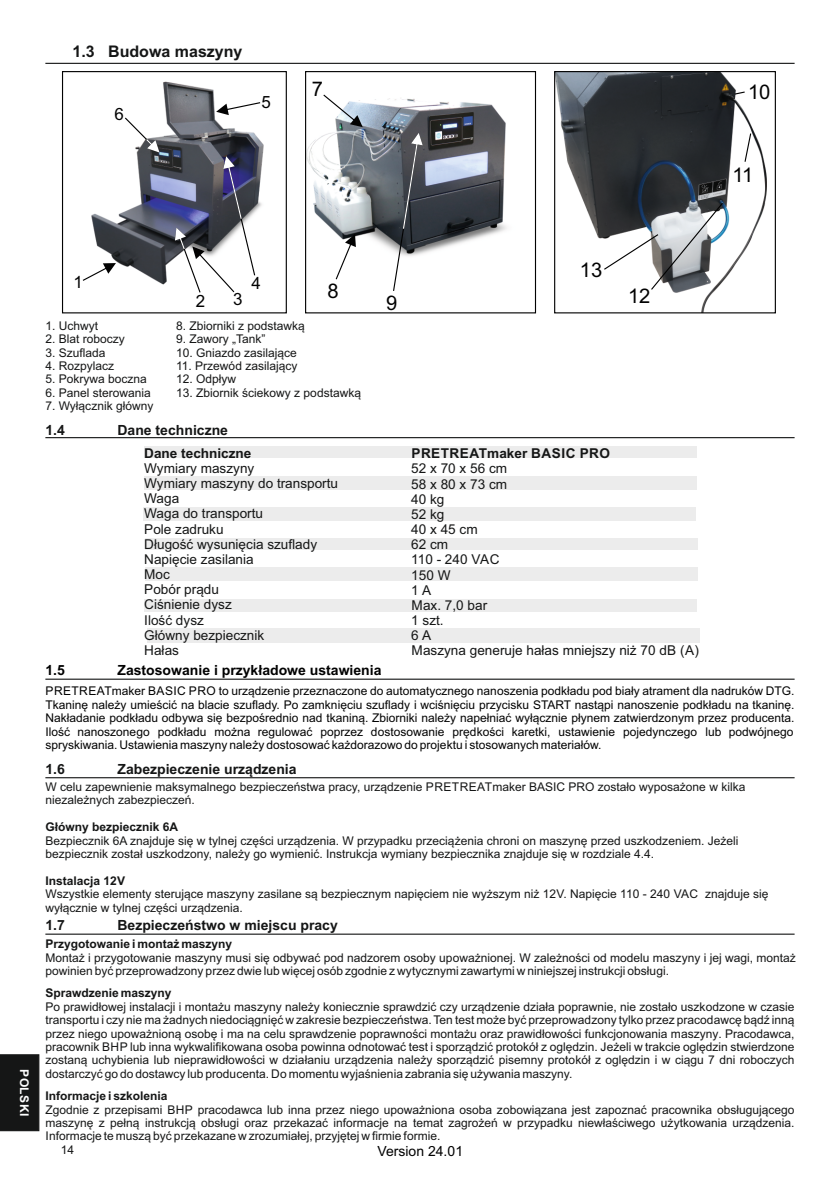
<style>
.page{position:relative;width:840px;height:1191px;background:#fff}
.page>*{position:absolute;margin:0;border:0;box-sizing:border-box;transform-origin:0 0}
.t1{font:20.2px "Arial";color:#020202}
.t2{font:17px "Arial";color:#020202}
.t3{font:700 16px "Arial";color:#151616}
.t4{font:700 14px "Arial";color:#151616}
.t5{font:700 14px "Arial";color:#020202}
.t6{font:14px "Arial";color:#020202}
.t7{font:13.6px/15.2px "Arial";color:#151616}
.t8{font:700 13.6px "Arial";letter-spacing:.035em;color:#151616}
.t9{font:700 13.6px "Arial";color:#151616}
.t10{font:12px/13.4px "Arial";color:#151616}
.t11{font:12px/13.4px "Arial";color:#020202;text-align:justify}
.t12{font:700 12px "Arial";color:#151616}
.t13{font:700 12px "Arial";letter-spacing:.035em;color:#fff}
</style>
<div class="page">
<img style="left:299px;top:62px;width:226px;height:252px">
<img style="left:83px;top:62px;width:189px;height:231px">
<svg style="left:83px;top:263px;width:33px;height:18px"></svg>
<svg style="left:216px;top:102px;width:44px;height:13px"></svg>
<svg style="left:323px;top:95px;width:39px;height:32px"></svg>
<svg style="left:335px;top:234px;width:21px;height:45px"></svg>
<svg style="left:125px;top:118px;width:34px;height:35px"></svg>
<svg style="left:175px;top:156px;width:80px;height:136px"></svg>
<svg style="left:393px;top:133px;width:29px;height:158px"></svg>
<img style="left:555px;top:73px;width:211px;height:238px">
<div style="left:553px;top:71px;width:222px;height:242px;border:1px solid #020202"></div>
<div style="left:305px;top:71px;width:230px;height:242px;border:1px solid #020202"></div>
<div style="left:62px;top:71px;width:225px;height:242px;border:1px solid #020202"></div>
<svg style="left:733px;top:91px;width:12px;height:4px"></svg>
<svg style="left:743px;top:132px;width:8px;height:31px"></svg>
<svg style="left:602px;top:202px;width:121px;height:89px"></svg>
<div style="left:147px;top:628px;width:552px;height:14px;background:#ececec"></div>
<div style="left:144px;top:599px;width:552px;height:13px;background:#ececec"></div>
<hr style="left:45px;top:63px;width:749px;height:1px;background:#151616">
<div style="left:144px;top:446px;width:552px;height:12px;background:#ececec"></div>
<div style="left:144px;top:476px;width:552px;height:14px;background:#ececec"></div>
<div style="left:143px;top:507px;width:552px;height:13px;background:#ececec"></div>
<div style="left:145px;top:538px;width:552px;height:11px;background:#ececec"></div>
<div style="left:145px;top:567px;width:552px;height:14px;background:#ececec"></div>
<hr style="left:45px;top:437px;width:749px;height:1px;background:#151616">
<hr style="left:45px;top:777px;width:749px;height:1px;background:#151616">
<hr style="left:45px;top:933px;width:749px;height:1px;background:#151616">
<hr style="left:45px;top:678px;width:749px;height:2px;background:#151616">
<div style="left:0;top:1054px;width:40px;height:77px;background:#151616"></div>
<h3 class="t3" style="left:72px;top:45px;width:171px">1.3 Budowa maszyny</h3>
<h2 class="t2" style="left:114px;top:108px;width:11px">6</h2>
<h2 class="t2" style="left:261px;top:95px;width:11px">5</h2>
<h1 class="t1" style="left:312px;top:82px;width:13px">7</h1>
<h1 class="t1" style="left:747px;top:85px;width:24px">10</h1>
<h1 class="t1" style="left:732px;top:168px;width:22px">11</h1>
<p class="t13" style="left:29px;top:1069px;width:48px;rotate:90deg">POLSKI</p>
<h2 class="t2" style="left:74px;top:275px;width:11px">1</h2>
<p class="t10" style="left:45px;top:320px;width:54px">1. Uchwyt</p>
<p class="t10" style="left:45px;top:333px;width:81px">2. Blat roboczy</p>
<p class="t10" style="left:45px;top:347px;width:62px">3. Szuflada</p>
<p class="t10" style="left:45px;top:360px;width:70px">4. Rozpylacz</p>
<p class="t10" style="left:45px;top:373px;width:103px">5. Pokrywa boczna</p>
<p class="t10" style="left:45px;top:387px;width:107px">6. Panel sterowania</p>
<p class="t10" style="left:45px;top:400px;width:109px">7. Wyłącznik główny</p>
<h2 class="t2" style="left:195px;top:295px;width:11px">2</h2>
<h2 class="t2" style="left:233px;top:292px;width:11px">3</h2>
<h2 class="t2" style="left:251px;top:277px;width:11px">4</h2>
<h1 class="t1" style="left:327px;top:283px;width:13px">8</h1>
<p class="t10" style="left:176px;top:320px;width:130px">8. Zbiorniki z podstawką</p>
<p class="t10" style="left:176px;top:333px;width:91px">9. Zawory „Tank”</p>
<p class="t10" style="left:176px;top:373px;width:62px">12. Odpływ</p>
<p class="t10" style="left:176px;top:387px;width:186px">13. Zbiornik ściekowy z podstawką</p>
<p class="t10" style="left:176px;top:347px;width:122px">10. Gniazdo zasilające</p>
<p class="t10" style="left:176px;top:360px;width:123px">11. Przewód zasilający</p>
<p class="t4" style="left:45px;top:424px;width:21px">1.4</p>
<p class="t4" style="left:117px;top:424px;width:112px">Dane techniczne</p>
<p class="t9" style="left:144px;top:448px;width:109px">Dane techniczne</p>
<p class="t7" style="left:144px;top:462px;width:195px">Wymiary maszyny<br>Wymiary maszyny do transportu<br>Waga<br>Waga do transportu<br>Pole zadruku<br>Długość wysunięcia szuflady<br>Napięcie zasilania<br>Moc<br>Pobór prądu<br>Ciśnienie dysz<br>Ilość dysz<br>Główny bezpiecznik<br>Hałas</p>
<h1 class="t1" style="left:386px;top:296px;width:13px">9</h1>
<p class="t5" style="left:45px;top:664px;width:21px">1.5</p>
<p class="t5" style="left:117px;top:664px;width:265px">Zastosowanie i przykładowe ustawienia</p>
<h1 class="t1" style="left:579px;top:263px;width:24px">13</h1>
<h1 class="t1" style="left:627px;top:288px;width:24px">12</h1>
<p class="t8" style="left:411px;top:448px;width:200px">PRETREATmaker BASIC PRO</p>
<p class="t7" style="left:411px;top:462px;width:289px">52 x 70 x 56 cm<br>58 x 80 x 73 cm<br>40 kg<br>52 kg<br>40 x 45 cm<br>62 cm<br>110 - 240 VAC<br>150 W<br>1 A<br>Max. 7,0 bar<br>1 szt.<br>6 A<br>Maszyna generuje hałas mniejszy niż 70 dB (A)</p>
<p class="t11" style="left:45px;top:685px;width:750px">PRETREATmaker BASIC PRO to urządzenie przeznaczone do automatycznego nanoszenia podkładu pod biały atrament dla nadruków DTG.<br>Tkaninę należy umieścić na blacie szuflady. Po zamknięciu szuflady i wciśnięciu przycisku START nastąpi nanoszenie podkładu na tkaninę.<br>Nakładanie podkładu odbywa się bezpośrednio nad tkaniną. Zbiorniki należy napełniać wyłącznie płynem zatwierdzonym przez producenta.<br>Ilość nanoszonego podkładu można regulować poprzez dostosowanie prędkości karetki, ustawienie pojedynczego lub podwójnego spryskiwania. Ustawienia maszyny należy dostosować każdorazowo do projektu i stosowanych materiałów.</p>
<p class="t4" style="left:45px;top:763px;width:21px">1.6</p>
<p class="t4" style="left:117px;top:763px;width:180px">Zabezpieczenie urządzenia</p>
<p class="t10" style="left:45px;top:781px;width:701px">W celu zapewnienie maksymalnego bezpieczeństwa pracy, urządzenie PRETREATmaker BASIC PRO zostało wyposażone w kilka niezależnych zabezpieczeń.</p>
<p class="t12" style="left:45px;top:822px;width:134px">Główny bezpiecznik 6A</p>
<p class="t10" style="left:45px;top:834px;width:694px">Bezpiecznik 6A znajduje się w tylnej części urządzenia. W przypadku przeciążenia chroni on maszynę przed uszkodzeniem. Jeżeli bezpiecznik został uszkodzony, należy go wymienić. Instrukcja wymiany bezpiecznika znajduje się w rozdziale 4.4.</p>
<p class="t10" style="left:45px;top:888px;width:724px">Wszystkie elementy sterujące maszyny zasilane są bezpiecznym napięciem nie wyższym niż 12V. Napięcie 110 - 240 VAC znajduje się wyłącznie w tylnej części urządzenia.</p>
<p class="t12" style="left:45px;top:876px;width:81px">Instalacja 12V</p>
<p class="t4" style="left:45px;top:919px;width:21px">1.7</p>
<p class="t4" style="left:117px;top:919px;width:222px">Bezpieczeństwo w miejscu pracy</p>
<p class="t12" style="left:45px;top:939px;width:188px">Przygotowanie i montaż maszyny</p>
<p class="t12" style="left:45px;top:988px;width:128px">Sprawdzenie maszyny</p>
<p class="t10" style="left:45px;top:951px;width:751px">Montaż i przygotowanie maszyny musi się odbywać pod nadzorem osoby upoważnionej. W zależności od modelu maszyny i jej wagi, montaż powinien być przeprowadzony przez dwie lub więcej osób zgodnie z wytycznymi zawartymi w niniejszej instrukcji obsługi.</p>
<p class="t10" style="left:45px;top:1001px;width:750px;text-align:justify">Po prawidłowej instalacji i montażu maszyny należy koniecznie sprawdzić czy urządzenie działa poprawnie, nie zostało uszkodzone w czasie transportu i czy nie ma żadnych niedociągnięć w zakresie bezpieczeństwa. Ten test może być przeprowadzony tylko przez pracodawcę bądź inną przez niego upoważnioną osobę i ma na celu sprawdzenie poprawności montażu oraz prawidłowości funkcjonowania maszyny. Pracodawca, pracownik BHP lub inna wykwalifikowana osoba powinna odnotować test i sporządzić protokół z oględzin. Jeżeli w trakcie oględzin stwierdzone zostaną uchybienia lub nieprawidłowości w działaniu urządzenia należy sporządzić pisemny protokół z oględzin i w ciągu 7 dni roboczych dostarczyć go do dostawcy lub producenta. Do momentu wyjaśnienia zabrania się używania maszyny.</p>
<p class="t12" style="left:45px;top:1091px;width:124px">Informacje i szkolenia</p>
<p class="t10" style="left:45px;top:1103px;width:750px;text-align:justify">Zgodnie z przepisami BHP pracodawca lub inna przez niego upoważniona osoba zobowiązana jest zapoznać pracownika obsługującego maszynę z pełną instrukcją obsługi oraz przekazać informacje na temat zagrożeń w przypadku niewłaściwego użytkowania urządzenia.<br>Informacje te muszą być przekazane w zrozumiałej, przyjętej w firmie formie.</p>
<p class="t10" style="left:61px;top:1144px;width:15px">14</p>
<p class="t6" style="left:377px;top:1145px;width:87px">Version 24.01</p>
</div>
